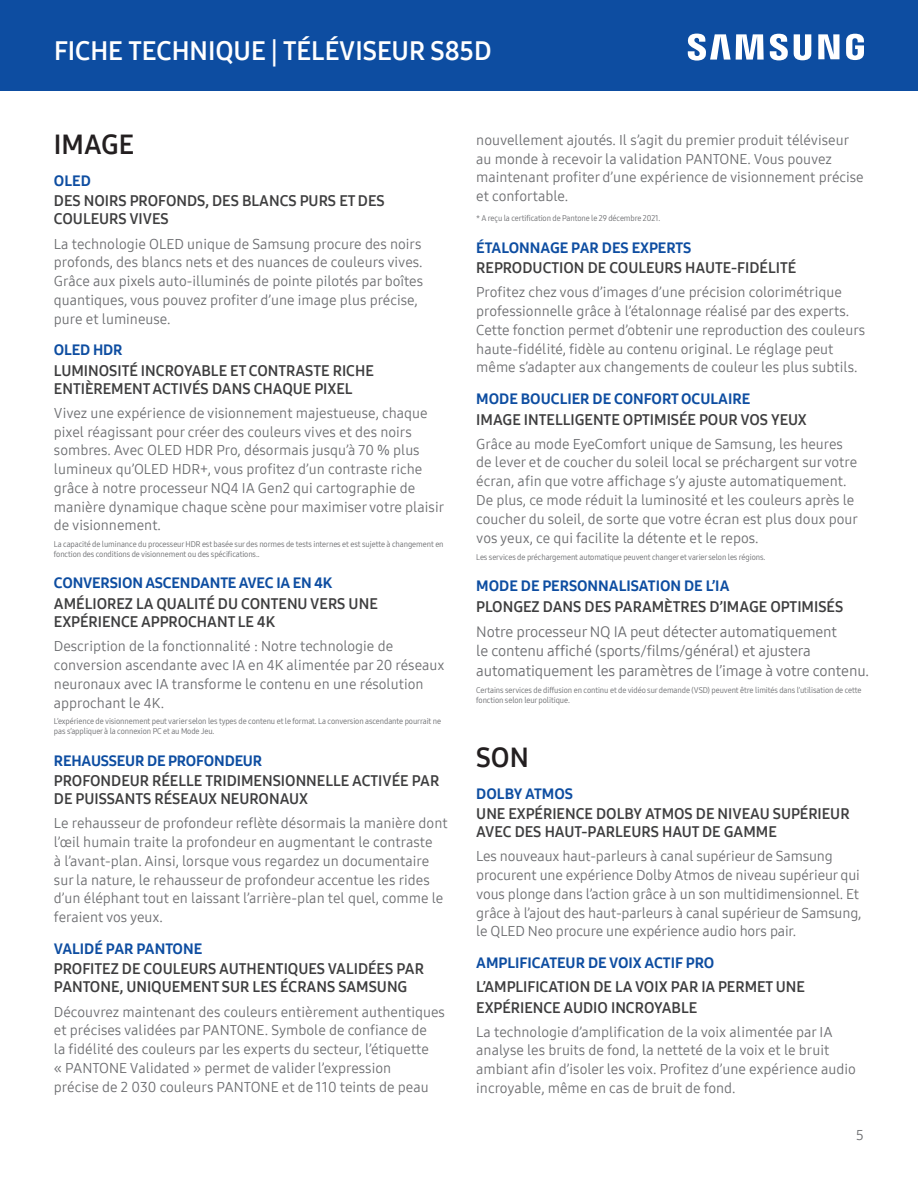
<style>
.page{position:relative;width:918px;height:1188px;background:#fff}
.page>*{position:absolute;margin:0;border:0;box-sizing:border-box;transform-origin:0 0}
.Specs_Head{font:27px "Samsung One 700";color:#231f20}
.t1{font:26.1px "Samsung One 700";color:#fff}
.KEY_FEATURE_-_HEADLINES__BLACK{font:15px/18px "Samsung One 700";color:#3e3e3f}
.KEY_FEATURE_-_HEADLINES__BLUE_800{font:15px "Samsung One 800";color:#0d4da1}
.Body_Copy{font:15px/19.5px "Samsung One 400";letter-spacing:-.01em;color:#6c6d70}
.Body_Copy-2{font:14.25px/18.8px "Samsung One 400";color:#6c6d70}
.LEGAL{font:8.25px/9.9px "Samsung One 400 C";letter-spacing:-.01em;color:#6c6d70}
.Body_Copy-3{font:8.25px "Samsung One 400 C";letter-spacing:-.01em;color:#6c6d70}
</style>
<div class="page">
<div style="left:0;top:0;width:918px;height:91px;background:#0d4da1"></div>
<svg style="left:688px;top:34px;width:176px;height:27px"></svg>
<h2 class="t1" style="left:54px;top:34px;width:439px">FICHE TECHNIQUE | TÉLÉVISEUR S85D</h2>
<p class="Specs_Head" style="left:54px;top:127px;width:82px">IMAGE</p>
<p class="KEY_FEATURE_-_HEADLINES__BLUE_800" style="left:54px;top:170px;width:38px">OLED</p>
<p class="KEY_FEATURE_-_HEADLINES__BLACK" style="left:54px;top:192px;width:332px">DES NOIRS PROFONDS, DES BLANCS PURS ET DES<br>COULEURS VIVES</p>
<p class="Body_Copy-2" style="left:54px;top:234px;width:371px">La technologie OLED unique de Samsung procure des noirs profonds, des blancs nets et des nuances de couleurs vives.<br>Grâce aux pixels auto-illuminés de pointe pilotés par boîtes quantiques, vous pouvez profiter d’une image plus précise, pure et lumineuse.</p>
<p class="KEY_FEATURE_-_HEADLINES__BLUE_800" style="left:54px;top:340px;width:70px">OLED HDR</p>
<p class="KEY_FEATURE_-_HEADLINES__BLACK" style="left:54px;top:361px;width:321px">LUMINOSITÉ INCROYABLE ET CONTRASTE RICHE<br>ENTIÈREMENT ACTIVÉS DANS CHAQUE PIXEL</p>
<p class="Body_Copy-2" style="left:54px;top:403px;width:392px">Vivez une expérience de visionnement majestueuse, chaque pixel réagissant pour créer des couleurs vives et des noirs sombres. Avec OLED HDR Pro, désormais jusqu’à 70 % plus lumineux qu’OLED HDR+, vous profitez d’un contraste riche grâce à notre processeur NQ4 IA Gen2 qui cartographie de manière dynamique chaque scène pour maximiser votre plaisir de visionnement.</p>
<p class="LEGAL" style="left:54px;top:539px;width:391px">La capacité de luminance du processeur HDR est basée sur des normes de tests internes et est sujette à changement en fonction des conditions de visionnement ou des spécifications..</p>
<p class="KEY_FEATURE_-_HEADLINES__BLUE_800" style="left:54px;top:573px;width:280px">CONVERSION ASCENDANTE AVEC IA EN 4K</p>
<p class="KEY_FEATURE_-_HEADLINES__BLACK" style="left:54px;top:595px;width:325px">AMÉLIOREZ LA QUALITÉ DU CONTENU VERS UNE<br>EXPÉRIENCE APPROCHANT LE 4K</p>
<p class="Body_Copy-2" style="left:54px;top:637px;width:392px">Description de la fonctionnalité : Notre technologie de conversion ascendante avec IA en 4K alimentée par 20 réseaux neuronaux avec IA transforme le contenu en une résolution approchant le 4K.</p>
<p class="LEGAL" style="left:54px;top:716px;width:389px">L’expérience de visionnement peut varier selon les types de contenu et le format. La conversion ascendante pourrait ne pas s’appliquer à la connexion PC et au Mode Jeu.</p>
<p class="KEY_FEATURE_-_HEADLINES__BLUE_800" style="left:54px;top:750px;width:210px">REHAUSSEUR DE PROFONDEUR</p>
<p class="KEY_FEATURE_-_HEADLINES__BLACK" style="left:54px;top:772px;width:387px">PROFONDEUR RÉELLE TRIDIMENSIONNELLE ACTIVÉE PAR<br>DE PUISSANTS RÉSEAUX NEURONAUX</p>
<p class="Body_Copy-2" style="left:54px;top:814px;width:395px">Le rehausseur de profondeur reflète désormais la manière dont l’œil humain traite la profondeur en augmentant le contraste<br>à l’avant-plan. Ainsi, lorsque vous regardez un documentaire sur la nature, le rehausseur de profondeur accentue les rides d’un éléphant tout en laissant l’arrière-plan tel quel, comme le feraient vos yeux.</p>
<p class="KEY_FEATURE_-_HEADLINES__BLUE_800" style="left:54px;top:938px;width:150px">VALIDÉ PAR PANTONE</p>
<p class="KEY_FEATURE_-_HEADLINES__BLACK" style="left:54px;top:960px;width:372px">PROFITEZ DE COULEURS AUTHENTIQUES VALIDÉES PAR<br>PANTONE, UNIQUEMENT SUR LES ÉCRANS SAMSUNG</p>
<p class="Body_Copy-2" style="left:54px;top:1002px;width:393px">Découvrez maintenant des couleurs entièrement authentiques et précises validées par PANTONE. Symbole de confiance de<br>la fidélité des couleurs par les experts du secteur, l’étiquette<br>« PANTONE Validated » permet de valider l’expression<br>précise de 2 030 couleurs PANTONE et de 110 teints de peau</p>
<p class="Body_Copy-2" style="left:476px;top:130px;width:389px">nouvellement ajoutés. Il s’agit du premier produit téléviseur au monde à recevoir la validation PANTONE. Vous pouvez maintenant profiter d’une expérience de visionnement précise et confortable.</p>
<p class="Body_Copy-3" style="left:476px;top:213px;width:185px">* A reçu la certification de Pantone le 29 décembre 2021.</p>
<p class="KEY_FEATURE_-_HEADLINES__BLUE_800" style="left:476px;top:237px;width:217px">ÉTALONNAGE PAR DES EXPERTS</p>
<p class="KEY_FEATURE_-_HEADLINES__BLACK" style="left:476px;top:259px;width:321px">REPRODUCTION DE COULEURS HAUTE-FIDÉLITÉ</p>
<p class="Body_Copy-2" style="left:476px;top:283px;width:391px">Profitez chez vous d’images d’une précision colorimétrique professionnelle grâce à l’étalonnage réalisé par des experts.<br>Cette fonction permet d’obtenir une reproduction des couleurs haute-fidélité, fidèle au contenu original. Le réglage peut même s’adapter aux changements de couleur les plus subtils.</p>
<p class="KEY_FEATURE_-_HEADLINES__BLUE_800" style="left:476px;top:389px;width:275px">MODE BOUCLIER DE CONFORT OCULAIRE</p>
<p class="KEY_FEATURE_-_HEADLINES__BLACK" style="left:476px;top:410px;width:332px">IMAGE INTELLIGENTE OPTIMISÉE POUR VOS YEUX</p>
<p class="Body_Copy-2" style="left:476px;top:434px;width:383px">Grâce au mode EyeComfort unique de Samsung, les heures de lever et de coucher du soleil local se préchargent sur votre écran, afin que votre affichage s’y ajuste automatiquement.<br>De plus, ce mode réduit la luminosité et les couleurs après le coucher du soleil, de sorte que votre écran est plus doux pour vos yeux, ce qui facilite la détente et le repos.</p>
<p class="LEGAL" style="left:476px;top:552px;width:291px">Les services de préchargement automatique peuvent changer et varier selon les régions.</p>
<p class="KEY_FEATURE_-_HEADLINES__BLUE_800" style="left:476px;top:576px;width:255px">MODE DE PERSONNALISATION DE L’IA</p>
<p class="KEY_FEATURE_-_HEADLINES__BLACK" style="left:476px;top:598px;width:369px">PLONGEZ DANS DES PARAMÈTRES D’IMAGE OPTIMISÉS</p>
<p class="Body_Copy" style="left:476px;top:622px;width:394px">Notre processeur NQ IA peut détecter automatiquement<br>le contenu affiché (sports/films/général) et ajustera automatiquement les paramètres de l’image à votre contenu.</p>
<p class="LEGAL" style="left:476px;top:685px;width:387px">Certains services de diffusion en continu et de vidéo sur demande (VSD) peuvent être limités dans l’utilisation de cette fonction selon leur politique.</p>
<p class="Specs_Head" style="left:476px;top:739px;width:54px">SON</p>
<p class="KEY_FEATURE_-_HEADLINES__BLUE_800" style="left:476px;top:783px;width:98px">DOLBY ATMOS</p>
<p class="KEY_FEATURE_-_HEADLINES__BLACK" style="left:476px;top:805px;width:375px">UNE EXPÉRIENCE DOLBY ATMOS DE NIVEAU SUPÉRIEUR<br>AVEC DES HAUT-PARLEURS HAUT DE GAMME</p>
<p class="Body_Copy-2" style="left:476px;top:847px;width:387px">Les nouveaux haut-parleurs à canal supérieur de Samsung procurent une expérience Dolby Atmos de niveau supérieur qui vous plonge dans l’action grâce à un son multidimensionnel. Et grâce à l’ajout des haut-parleurs à canal supérieur de Samsung, le QLED Neo procure une expérience audio hors pair.</p>
<p class="KEY_FEATURE_-_HEADLINES__BLUE_800" style="left:476px;top:953px;width:240px">AMPLIFICATEUR DE VOIX ACTIF PRO</p>
<p class="KEY_FEATURE_-_HEADLINES__BLACK" style="left:476px;top:976px;width:330px;line-height:21px">L’AMPLIFICATION DE LA VOIX PAR IA PERMET UNE<br>EXPÉRIENCE AUDIO INCROYABLE</p>
<p class="Body_Copy-2" style="left:476px;top:1022px;width:381px">La technologie d’amplification de la voix alimentée par IA analyse les bruits de fond, la netteté de la voix et le bruit ambiant afin d’isoler les voix. Profitez d’une expérience audio incroyable, même en cas de bruit de fond.</p>
<p class="Body_Copy-2" style="left:856px;top:1125px;width:9px">5</p>
</div>
